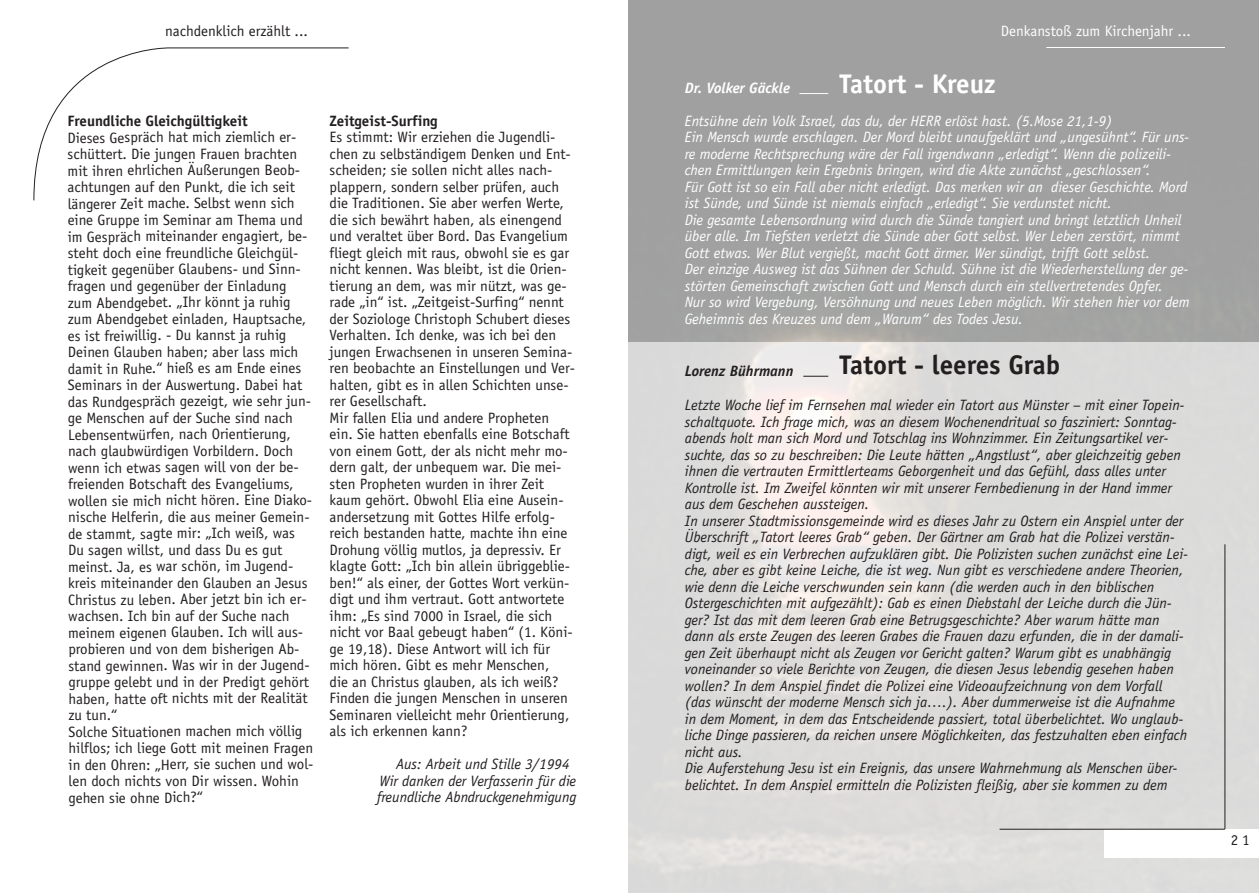
<style>
.page{position:relative;width:1259px;height:893px;background:#fff}
.page>*{position:absolute;margin:0;border:0;box-sizing:border-box;transform-origin:0 0}
.t1{font:700 27px "Officina Sans";color:#231f20}
.t2{font:700 27px "Officina Sans";color:#fff}
.t3{font:15px/16.5px "Officina Sans";color:#231f20}
.t4{font:italic 15px/16.5px "Officina Sans";color:#231f20}
.t5{font:italic 15px/16.5px "Officina Sans";color:#fff}
.t6{font:700 15px "Officina Sans";color:#231f20}
.t7{font:15px "Officina Sans";color:#fff}
.t8{font:italic 700 15px "Officina Sans";color:#fff}
.t9{font:italic 700 15px "Officina Sans";color:#231f20}
</style>
<div class="page">
<div style="left:628px;top:0;width:631px;height:341px;background:#a0a0a1"></div>
<svg style="left:33px;top:47px;width:316px;height:154px"></svg>
<hr style="left:1224px;top:544px;width:1px;height:286px;background:#231f20">
<hr style="left:1046px;top:47px;width:179px;height:1px;background:#fff">
<hr style="left:999px;top:829px;width:226px;height:1px;background:#231f20">
<svg style="left:799px;top:93px;width:29px;height:1px"></svg>
<svg style="left:803px;top:376px;width:25px;height:1px"></svg>
<p class="t3" style="left:165px;top:24px;width:144px">nachdenklich erzählt ...</p>
<p class="t7" style="left:1001px;top:26px;width:191px">Denkanstoß zum Kirchenjahr ...</p>
<p class="t6" style="left:68px;top:115px;width:182px">Freundliche Gleichgültigkeit</p>
<p class="t3" style="left:68px;top:130px;width:247px">Dieses Gespräch hat mich ziemlich er&shy;schüttert. Die jungen Frauen brachten mit ihren ehrlichen Äußerungen Beob&shy;achtungen auf den Punkt, die ich seit längerer Zeit mache. Selbst wenn sich eine Gruppe im Seminar am Thema und im Gespräch miteinander engagiert, be&shy;steht doch eine freundliche Gleichgül&shy;tigkeit gegenüber Glaubens- und Sinn&shy;fragen und gegenüber der Einladung zum Abendgebet. „Ihr könnt ja ruhig zum Abendgebet einladen, Hauptsache, es ist freiwillig. - Du kannst ja ruhig Deinen Glauben haben; aber lass mich damit in Ruhe.“ hieß es am Ende eines Seminars in der Auswertung. Dabei hat das Rundgespräch gezeigt, wie sehr jun&shy;ge Menschen auf der Suche sind nach Lebensentwürfen, nach Orientierung, nach glaubwürdigen Vorbildern. Doch wenn ich etwas sagen will von der be&shy;freienden Botschaft des Evangeliums, wollen sie mich nicht hören. Eine Diako&shy;nische Helferin, die aus meiner Gemein&shy;de stammt, sagte mir: „Ich weiß, was Du sagen willst, und dass Du es gut meinst. Ja, es war schön, im Jugend&shy;kreis miteinander den Glauben an Jesus Christus zu leben. Aber jetzt bin ich er&shy;wachsen. Ich bin auf der Suche nach meinem eigenen Glauben. Ich will aus&shy;probieren und von dem bisherigen Ab&shy;stand gewinnen. Was wir in der Jugend&shy;gruppe gelebt und in der Predigt gehört haben, hatte oft nichts mit der Realität zu tun.“<br>Solche Situationen machen mich völlig hilflos; ich liege Gott mit meinen Fragen in den Ohren: „Herr, sie suchen und wol&shy;len doch nichts von Dir wissen. Wohin gehen sie ohne Dich?“</p>
<p class="t6" style="left:330px;top:115px;width:110px">Zeitgeist-Surfing</p>
<p class="t3" style="left:330px;top:130px;width:247px">Es stimmt: Wir erziehen die Jugendli&shy;chen zu selbständigem Denken und Ent&shy;scheiden; sie sollen nicht alles nach&shy;plappern, sondern selber prüfen, auch die Traditionen. Sie aber werfen Werte, die sich bewährt haben, als einengend und veraltet über Bord. Das Evangelium fliegt gleich mit raus, obwohl sie es gar nicht kennen. Was bleibt, ist die Orien&shy;tierung an dem, was mir nützt, was ge&shy;rade „in“ ist. „Zeitgeist-Surfing“ nennt der Soziologe Christoph Schubert dieses Verhalten. Ich denke, was ich bei den jungen Erwachsenen in unseren Semina&shy;ren beobachte an Einstellungen und Ver&shy;halten, gibt es in allen Schichten unse&shy;rer Gesellschaft.<br>Mir fallen Elia und andere Propheten ein. Sie hatten ebenfalls eine Botschaft von einem Gott, der als nicht mehr mo&shy;dern galt, der unbequem war. Die mei&shy;sten Propheten wurden in ihrer Zeit kaum gehört. Obwohl Elia eine Ausein&shy;andersetzung mit Gottes Hilfe erfolg&shy;reich bestanden hatte, machte ihn eine Drohung völlig mutlos, ja depressiv. Er klagte Gott: „Ich bin allein übriggeblie&shy;ben!“ als einer, der Gottes Wort verkün&shy;digt und ihm vertraut. Gott antwortete ihm: „Es sind 7000 in Israel, die sich nicht vor Baal gebeugt haben“ (1. Köni&shy;ge 19,18). Diese Antwort will ich für mich hören. Gibt es mehr Menschen,<br>die an Christus glauben, als ich weiß?<br>Finden die jungen Menschen in unseren Seminaren vielleicht mehr Orientierung, als ich erkennen kann?</p>
<p class="t4" style="left:377px;top:757px;width:201px;text-indent:20px">Aus: Arbeit und Stille 3/1994<br>Wir danken der Verfasserin für die freundliche Abndruckgenehmigung</p>
<p class="t8" style="left:685px;top:82px;width:107px">Dr. Volker Gäckle</p>
<h1 class="t2" style="left:839px;top:73px;width:158px">Tatort - Kreuz</h1>
<p class="t5" style="left:685px;top:114px;width:506px">Entsühne dein Volk Israel, das du, der HERR erlöst hast. (5.Mose 21,1-9)<br>Ein Mensch wurde erschlagen. Der Mord bleibt unaufgeklärt und „ungesühnt“. Für uns&shy;re moderne Rechtsprechung wäre der Fall irgendwann „erledigt“. Wenn die polizeili&shy;chen Ermittlungen kein Ergebnis bringen, wird die Akte zunächst „geschlossen“.<br>Für Gott ist so ein Fall aber nicht erledigt. Das merken wir an dieser Geschichte. Mord ist Sünde, und Sünde ist niemals einfach „erledigt“. Sie verdunstet nicht.<br>Die gesamte Lebensordnung wird durch die Sünde tangiert und bringt letztlich Unheil über alle. Im Tiefsten verletzt die Sünde aber Gott selbst. Wer Leben zerstört, nimmt Gott etwas. Wer Blut vergießt, macht Gott ärmer. Wer sündigt, trifft Gott selbst.<br>Der einzige Ausweg ist das Sühnen der Schuld. Sühne ist die Wiederherstellung der ge&shy;störten Gemeinschaft zwischen Gott und Mensch durch ein stellvertretendes Opfer.<br>Nur so wird Vergebung, Versöhnung und neues Leben möglich. Wir stehen hier vor dem Geheimnis des Kreuzes und dem „Warum“ des Todes Jesu.</p>
<p class="t9" style="left:685px;top:365px;width:110px">Lorenz Bührmann</p>
<h1 class="t1" style="left:839px;top:355px;width:222px">Tatort - leeres Grab</h1>
<p class="t4" style="left:685px;top:398px;width:504px">Letzte Woche lief im Fernsehen mal wieder ein Tatort aus Münster – mit einer Topein&shy;schaltquote. Ich frage mich, was an diesem Wochenendritual so fasziniert: Sonntag - abends holt man sich Mord und Totschlag ins Wohnzimmer. Ein Zeitungsartikel ver&shy;suchte, das so zu beschreiben: Die Leute hätten „Angstlust“, aber gleichzeitig geben ihnen die vertrauten Ermittlerteams Geborgenheit und das Gefühl, dass alles unter Kontrolle ist. Im Zweifel könnten wir mit unserer Fernbedienung in der Hand immer aus dem Geschehen aussteigen.<br>In unserer Stadtmissionsgemeinde wird es dieses Jahr zu Ostern ein Anspiel unter der Überschrift „Tatort leeres Grab“ geben. Der Gärtner am Grab hat die Polizei verstän&shy;digt, weil es ein Verbrechen aufzuklären gibt. Die Polizisten suchen zunächst eine Lei&shy;che, aber es gibt keine Leiche, die ist weg. Nun gibt es verschiedene andere Theorien, wie denn die Leiche verschwunden sein kann (die werden auch in den biblischen Ostergeschichten mit aufgezählt): Gab es einen Diebstahl der Leiche durch die Jün&shy;ger? Ist das mit dem leeren Grab eine Betrugsgeschichte? Aber warum hätte man dann als erste Zeugen des leeren Grabes die Frauen dazu erfunden, die in der damali&shy;gen Zeit überhaupt nicht als Zeugen vor Gericht galten? Warum gibt es unabhängig voneinander so viele Berichte von Zeugen, die diesen Jesus lebendig gesehen haben wollen? In dem Anspiel findet die Polizei eine Videoaufzeichnung von dem Vorfall (das wünscht der moderne Mensch sich ja….). Aber dummerweise ist die Aufnahme in dem Moment, in dem das Entscheidende passiert, total überbelichtet. Wo unglaub&shy;liche Dinge passieren, da reichen unsere Möglichkeiten, das festzuhalten eben einfach nicht aus.<br>Die Auferstehung Jesu ist ein Ereignis, das unsere Wahrnehmung als Menschen über&shy;belichtet. In dem Anspiel ermitteln die Polizisten fleißig, aber sie kommen zu dem</p>
<p class="t3" style="left:1231px;top:833px;width:20px">21</p>
</div>
